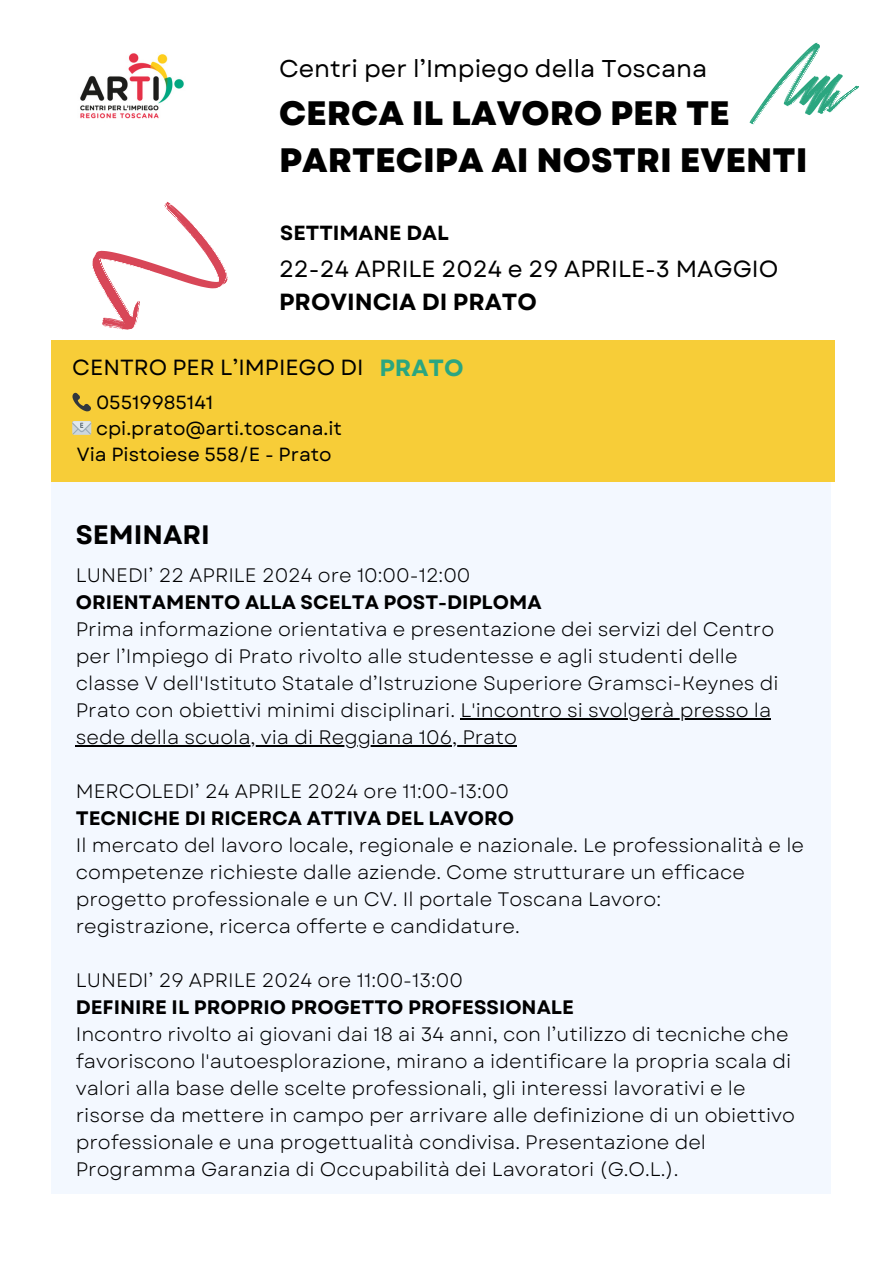
<style>
.page{position:relative;width:894px;height:1264px;background:#fff}
.page>*{position:absolute;margin:0;border:0;box-sizing:border-box;transform-origin:0 0}
.t1{font:800 33.9px/47.2px "Garet";color:#000}
.t2{font:700 26.7px "Garet";color:#000}
.t3{font:24.3px "Garet";color:#000}
.t4{font:23.4px/32.7px "Garet";color:#000}
.t5{font:700 23.4px "Garet";color:#2ba680}
.t6{font:21.9px "Garet";color:#000}
.t7{font:700 20.4px "Garet";color:#000}
.t8{font:19.5px/27px "Garet";color:#000}
.t9{font:700 19.5px "Garet";color:#000}
.t10{font:19.05px "Garet";color:#000}
.s1{font-weight:700}
</style>
<div class="page">
<div style="left:52px;top:343px;width:778px;height:851px;background:#f3f8ff"></div>
<svg style="left:749px;top:42px;width:109px;height:82px"></svg>
<img style="left:80px;top:53px;width:104px;height:66px">
<hr style="left:460px;top:718px;width:311px;height:1px;background:#000">
<hr style="left:76px;top:745px;width:441px;height:1px;background:#000">
<div style="left:52px;top:340px;width:782px;height:141px;background:#f7cd38"></div>
<svg style="left:92px;top:202px;width:136px;height:128px"></svg>
<p class="t3" style="left:279px;top:51px;width:429px">Centri per l’Impiego della Toscana</p>
<p class="t1" style="left:279px;top:89px;width:530px">CERCA IL LAVORO PER TE<br>PARTECIPA AI NOSTRI EVENTI</p>
<p class="t7" style="left:280px;top:218px;width:170px">SETTIMANE DAL</p>
<p class="t4" style="left:279px;top:253px;width:500px">22-24 APRILE 2024 e 29 APRILE-3 MAGGIO<br><span class="s1">PROVINCIA DI PRATO</span></p>
<p class="t6" style="left:72px;top:352px;width:293px">CENTRO PER L’IMPIEGO DI</p>
<h4 class="t10" style="left:96px;top:389px;width:119px">05519985141</h4>
<p class="t10" style="left:96px;top:415px;width:247px">cpi.prato@arti.toscana.it</p>
<p class="t10" style="left:77px;top:440px;width:256px">Via Pistoiese 558/E - Prato</p>
<p class="t5" style="left:379px;top:351px;width:86px">PRATO</p>
<h2 class="t2" style="left:76px;top:515px;width:136px">SEMINARI</h2>
<p class="t8" style="left:76px;top:561px;width:396px">LUNEDI’ 22 APRILE 2024 ore 10:00-12:00</p>
<h3 class="t9" style="left:76px;top:588px;width:467px">ORIENTAMENTO ALLA SCELTA POST-DIPLOMA</h3>
<h1 class="t8" style="left:76px;top:615px;width:704px">Prima informazione orientativa e presentazione dei servizi del Centro per l’Impiego di Prato rivolto alle studentesse e agli studenti delle classe V dell'Istituto Statale d’Istruzione Superiore Gramsci-Keynes di Prato con obiettivi minimi disciplinari. L'incontro si svolgerà presso la</h1>
<p class="t8" style="left:76px;top:723px;width:442px">sede della scuola, via di Reggiana 106, Prato</p>
<p class="t8" style="left:76px;top:777px;width:729px">MERCOLEDI’ 24 APRILE 2024 ore 11:00-13:00<br><span class="s1">TECNICHE DI RICERCA ATTIVA DEL LAVORO<br></span>Il mercato del lavoro locale, regionale e nazionale. Le professionalità e le competenze richieste dalle aziende. Come strutturare un efficace progetto professionale e un CV. Il portale Toscana Lavoro:</p>
<h6 class="t8" style="left:76px;top:912px;width:445px">registrazione, ricerca offerte e candidature.</h6>
<h6 class="t8" style="left:76px;top:966px;width:714px">LUNEDI’ 29 APRILE 2024 ore 11:00-13:00<br><span class="s1">DEFINIRE IL PROPRIO PROGETTO PROFESSIONALE<br></span>Incontro rivolto ai giovani dai 18 ai 34 anni, con l’utilizzo di tecniche che</h6>
<h5 class="t8" style="left:76px;top:1047px;width:720px">favoriscono l'autoesplorazione, mirano a identificare la propria scala di valori alla base delle scelte professionali, gli interessi lavorativi e le risorse da mettere in campo per arrivare alle definizione di un obiettivo professionale e una progettualità condivisa. Presentazione del Programma Garanzia di Occupabilità dei Lavoratori (G.O.L.).</h5>
</div>
